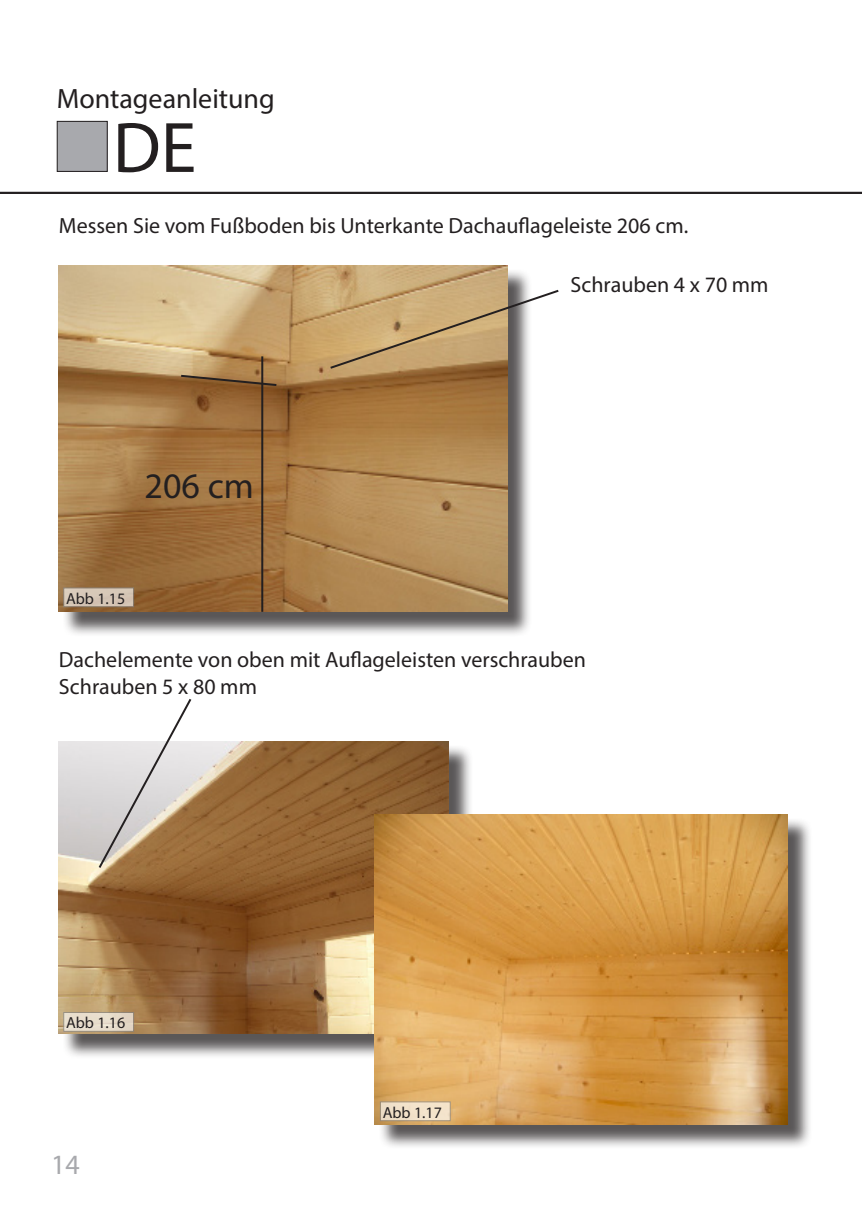
<style>
.page{position:relative;width:862px;height:1214px;background:#fff}
.page>*{position:absolute;margin:0;border:0;box-sizing:border-box;transform-origin:0 0}
.t1{font:72px "Myriad Pro";color:#231f20}
.t2{font:36px "Myriad Pro";color:#231f20}
.t3{font:28px "Myriad Pro";color:#231f20}
.t4{font:28px "Myriad Pro";color:#a8a9ad}
.t5{font:22px "Myriad Pro";color:#231f20}
.t6{font:16px "Myriad Pro";color:#231f20}
</style>
<div class="page">
<div style="left:62px;top:744px;width:412px;height:314px;background:#231f20;opacity:.75"></div>
<img style="left:59px;top:741px;width:390px;height:292px">
<hr style="left:0;top:192px;width:862px;height:2px;background:#231f20">
<div style="left:62px;top:269px;width:470px;height:368px;background:#231f20;opacity:.75"></div>
<img style="left:59px;top:265px;width:448px;height:346px">
<div style="left:57px;top:121px;width:50px;height:50px;background:#a8a9ad"></div>
<div style="left:57px;top:121px;width:51px;height:51px;border:1px solid #231f20"></div>
<svg style="left:328px;top:288px;width:231px;height:82px;background:#c6ad85"></svg>
<div style="left:63px;top:587px;width:71px;height:20px;background:#d6c7b7;border:1px solid #808285"></div>
<div style="left:63px;top:1011px;width:71px;height:20px;background:#e8decc;border:1px solid #808285"></div>
<svg style="left:179px;top:373px;width:99px;height:14px"></svg>
<hr style="left:261px;top:356px;width:2px;height:255px;background:#231f20">
<div style="left:378px;top:817px;width:434px;height:331px;background:#231f20;opacity:.75"></div>
<img style="left:375px;top:814px;width:412px;height:310px">
<div style="left:380px;top:1101px;width:71px;height:20px;background:#f3e2ca;border:1px solid #808285"></div>
<svg style="left:97px;top:699px;width:96px;height:171px"></svg>
<p class="t3" style="left:57px;top:81px;width:220px">Montageanleitung</p>
<p class="t1" style="left:113px;top:103px;width:85px">DE</p>
<p class="t5" style="left:59px;top:212px;width:631px">Messen Sie vom Fußboden bis Unterkante Dachauflageleiste 206 cm.</p>
<p class="t2" style="left:145px;top:463px;width:111px">206 cm</p>
<p class="t6" style="left:66px;top:588px;width:61px">Abb 1.15</p>
<p class="t5" style="left:570px;top:271px;width:199px">Schrauben 4 x 70 mm</p>
<p class="t5" style="left:59px;top:646px;width:528px">Dachelemente von oben mit Auflageleisten verschrauben</p>
<p class="t5" style="left:59px;top:672px;width:199px">Schrauben 5 x 80 mm</p>
<p class="t6" style="left:66px;top:1012px;width:61px">Abb 1.16</p>
<p class="t4" style="left:51px;top:1147px;width:30px">14</p>
<p class="t6" style="left:383px;top:1102px;width:61px">Abb 1.17</p>
</div>
